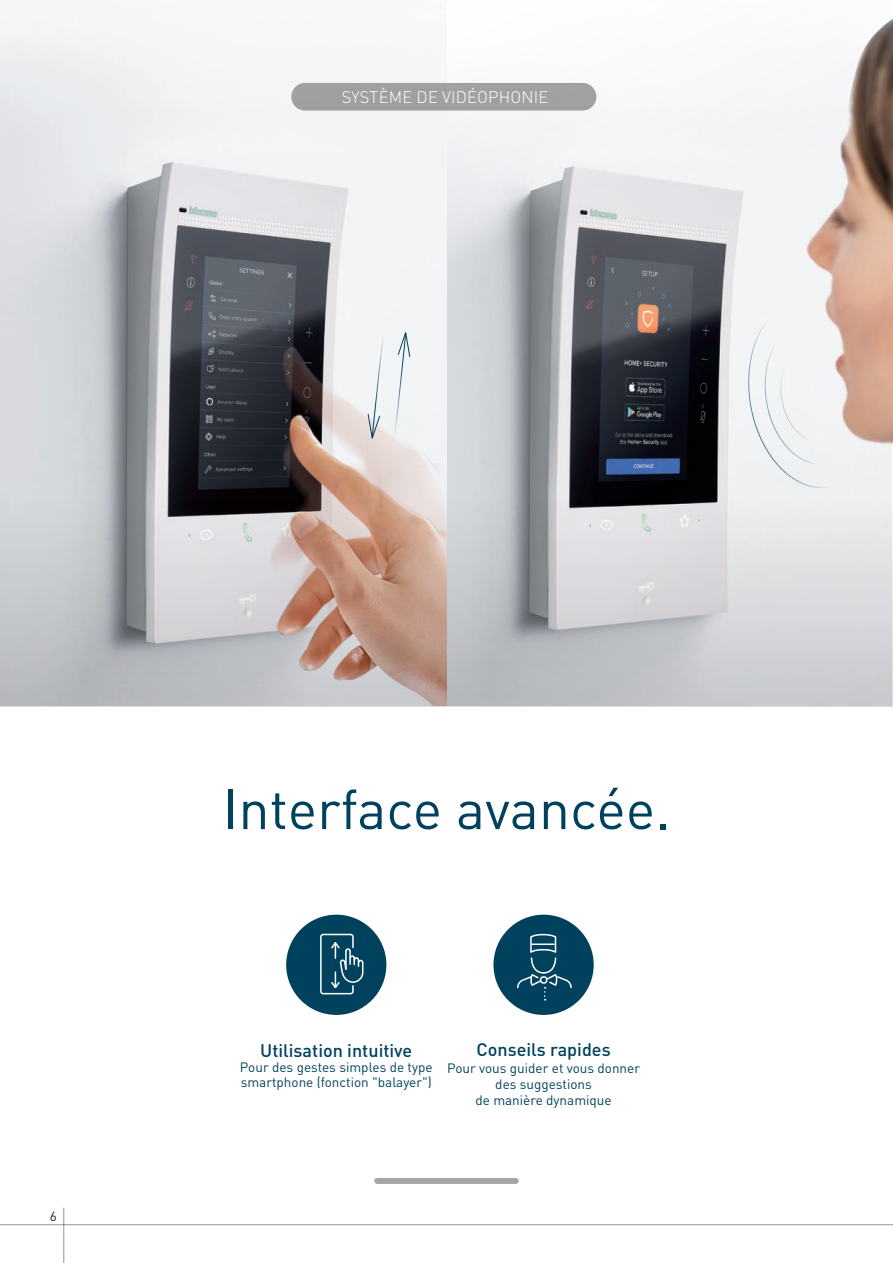
<style>
.page{position:relative;width:893px;height:1263px;background:#fff}
.page>*{position:absolute;margin:0;border:0;box-sizing:border-box;transform-origin:0 0}
.t1{font:55.5px "DIN Pro";color:#00425e}
.t2{font:500 18px "DIN Pro";color:#00425e}
.t3{font:300 16.5px "DIN Pro";letter-spacing:.01em;color:#fff}
.t4{font:13.5px/16.2px "DIN Pro";color:#00425e;text-align:center}
.t5{font:13.5px "DIN Pro";color:#231f20}
</style>
<div class="page">
<hr style="left:0;top:1224px;width:893px;height:1px;background:#939598">
<hr style="left:63px;top:1208px;width:1px;height:55px;background:#939598">
<div style="left:377px;top:1178px;width:139px;height:6px;background:#a7a6a6"></div>
<div style="left:493px;top:915px;width:101px;height:100px;background:#00425e;border-radius:50%"></div>
<div style="left:286px;top:915px;width:100px;height:100px;background:#00425e;border-radius:50%"></div>
<div style="left:320px;top:934px;width:34px;height:60px;border:2px solid #fff;border-radius:2px"></div>
<svg style="left:331px;top:941px;width:33px;height:48px"></svg>
<img style="left:447px;top:82px;width:357px;height:320px">
<img style="left:804px;top:19px;width:89px;height:250px">
<svg style="left:0;top:0;width:447px;height:402px"></svg>
<img style="left:241px;top:292px;width:206px;height:110px">
<svg style="left:367px;top:301px;width:43px;height:101px"></svg>
<div style="left:291px;top:83px;width:305px;height:28px;background:#a09fa1;border-radius:14px"></div>
<svg style="left:517px;top:933px;width:55px;height:67px"></svg>
<svg style="left:0;top:402px;width:893px;height:305px;background:#b1adae"></svg>
<svg style="left:723px;top:269px;width:170px;height:250px"></svg>
<p class="t3" style="left:342px;top:86px;width:208px">SYSTÈME DE VIDÉOPHONIE</p>
<p class="t5" style="left:50px;top:1205px;width:9px">6</p>
<h1 class="t1" style="left:223px;top:765px;width:449px">Interface avancée.</h1>
<h2 class="t2" style="left:260px;top:1038px;width:154px">Utilisation intuitive</h2>
<p class="t4" style="left:240px;top:1058px;width:194px;line-height:15px;text-align:left">Pour des gestes simples de type smartphone (fonction "balayer")</p>
<h2 class="t2" style="left:476px;top:1037px;width:136px">Conseils rapides</h2>
<p class="t4" style="left:447px;top:1058px;width:194px">Pour vous guider et vous donner des suggestions<br>de manière dynamique</p>
</div>
